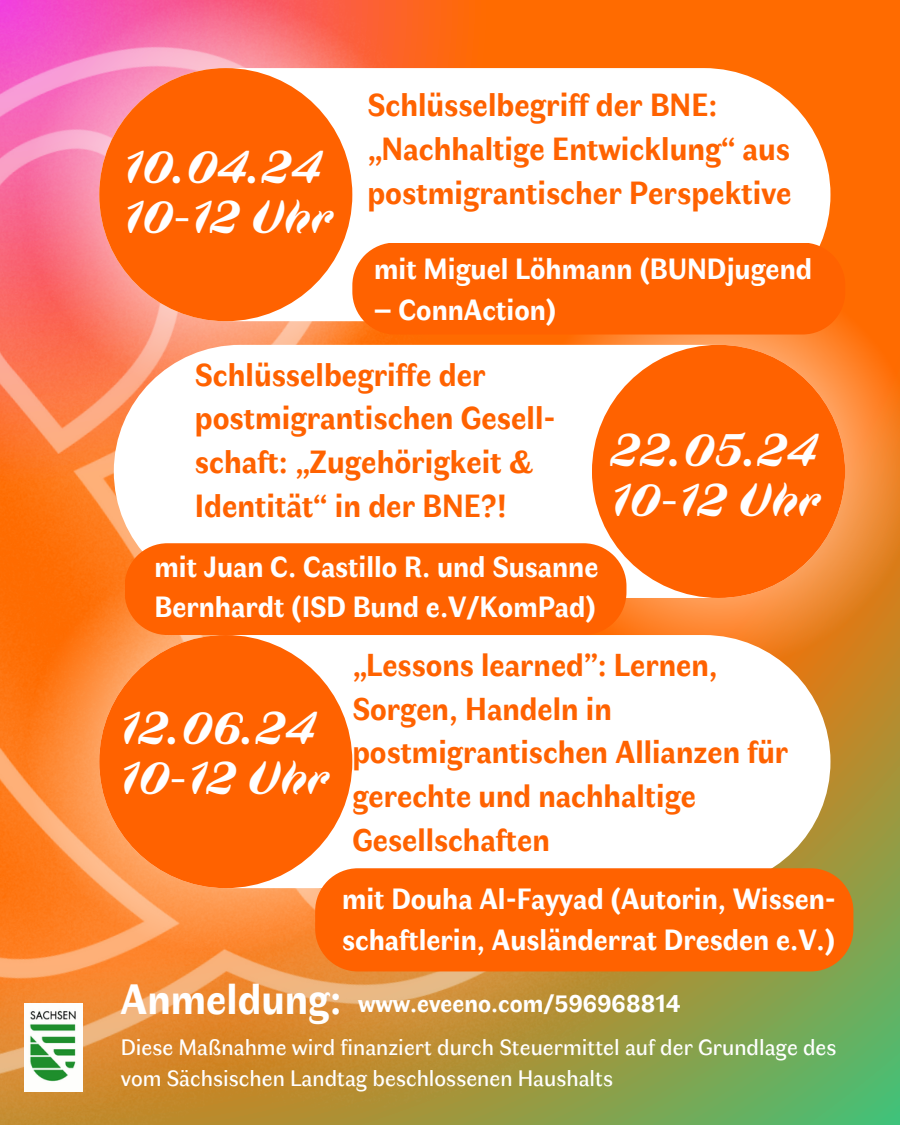
<style>
.page{position:relative;width:900px;height:1125px;background:#fff}
.page>*{position:absolute;margin:0;border:0;box-sizing:border-box;transform-origin:0 0}
.t1{font:italic 700 47.4px/50.1px "Faune Display";color:#fff}
.t2{font:700 42.15px "Faune Text";color:#fff}
.t3{font:700 31.8px/43.7px "Faune Text";color:#ff6200}
.t4{font:700 31.5px/43.8px "Faune Text";color:#ff6200}
.t5{font:700 29.1px/40.5px "Faune Text";color:#fff}
.t6{font:700 24.6px "Faune Text";color:#fff}
.t7{font:22.65px/30.9px "Faune Text";color:#fff}
</style>
<div class="page">
<img style="left:0;top:0;width:890px;height:1125px">
<img style="left:517px;top:266px;width:383px;height:403px">
<div style="left:114px;top:345px;width:731px;height:253px;background:#fff;border-radius:127px"></div>
<div style="left:592px;top:345px;width:253px;height:253px;background:#ff6200;border-radius:50%"></div>
<img style="left:24px;top:0;width:403px;height:400px">
<img style="left:24px;top:553px;width:291px;height:403px">
<div style="left:99px;top:635px;width:731px;height:253px;background:#fff;border-radius:127px"></div>
<div style="left:99px;top:635px;width:253px;height:253px;background:#ff6200;border-radius:50%"></div>
<div style="left:99px;top:68px;width:731px;height:253px;background:#fff;border-radius:127px"></div>
<div style="left:99px;top:68px;width:253px;height:253px;background:#ff6200;border-radius:50%"></div>
<img style="left:24px;top:1003px;width:59px;height:88px">
<div style="left:352px;top:243px;width:493px;height:92px;background:#ff6200"></div>
<div style="left:125px;top:543px;width:501px;height:92px;background:#ff6200"></div>
<div style="left:315px;top:868px;width:538px;height:103px;background:#ff6200"></div>
<h1 class="t1" style="left:125px;top:138px;width:212px">10.04.24<br>10-12 Uhr</h1>
<h3 class="t3" style="left:367px;top:81px;width:426px">Schlüsselbegriff der BNE: „Nachhaltige Entwicklung“ aus postmigrantischer Perspektive</h3>
<p class="t5" style="left:374px;top:247px;width:439px">mit Miguel Löhmann (BUNDjugend</p>
<p class="t5" style="left:374px;top:287px;width:184px">– ConnAction)</p>
<h3 class="t3" style="left:195px;top:351px;width:362px">Schlüsselbegriffe der postmigrantischen Gesell&shy;schaft: „Zugehörigkeit &amp;<br>Identität“ in der BNE?!</h3>
<p class="t1" style="left:612px;top:421px;width:212px;line-height:50.7px">22.05.24<br>10-12 Uhr</p>
<p class="t5" style="left:155px;top:544px;width:445px">mit Juan C. Castillo R. und Susanne<br>Bernhardt (ISD Bund e.V/KomPad)</p>
<h1 class="t1" style="left:121px;top:699px;width:212px">12.06.24<br>10-12 Uhr</h1>
<h3 class="t4" style="left:352px;top:641px;width:437px">„Lessons learned”: Lernen,<br>Sorgen, Handeln in postmigrantischen Allianzen für gerechte und nachhaltige<br>Gesellschaften</h3>
<h1 class="t5" style="left:342px;top:877px;width:496px">mit Douha Al-Fayyad (Autorin, Wissen&shy;schaftlerin, Ausländerrat Dresden e.V.)</h1>
<h3 class="t2" style="left:121px;top:969px;width:223px">Anmeldung:</h3>
<h2 class="t7" style="left:121px;top:1030px;width:717px">Diese Maßnahme wird finanziert durch Steuermittel auf der Grundlage des vom Sächsischen Landtag beschlossenen Haushalts</h2>
<p class="t6" style="left:358px;top:985px;width:324px">www.eveeno.com/596968814</p>
</div>
